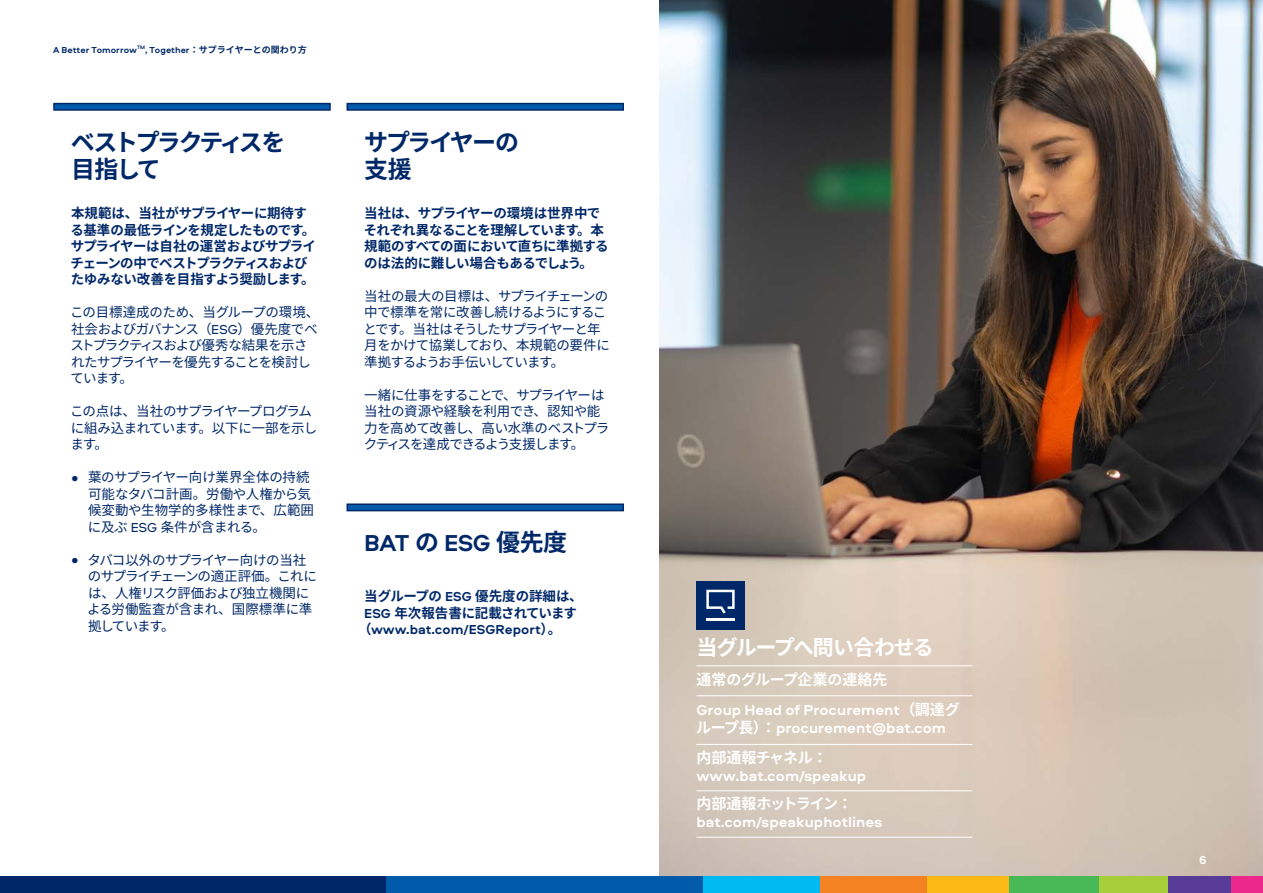
<style>
.page{position:relative;width:1263px;height:893px;background:#fff}
.page>*{position:absolute;margin:0;border:0;box-sizing:border-box;transform-origin:0 0}
.t1{font:700 24px/27px "Noto Sans CJ Kjp";letter-spacing:-.115em;color:#002868}
.t2{font:700 24px "Aeroport";letter-spacing:-.02em;color:#002868}
.t3{font:700 24px/27px "Noto Sans CJ Kjp";letter-spacing:-.085em;color:#002868}
.t4{font:700 21px "Noto Sans CJ Kjp";letter-spacing:-.055em;color:#fff}
.t5{font:700 15px/18px "Aeroport";color:#fff}
.t6{font:700 15px "Noto Sans CJ Kjp";letter-spacing:-.015em;color:#fff}
.t7{font:700 15px "Noto Sans CJ Kjp";letter-spacing:-.055em;color:#fff}
.t8{font:13.5px/16.5px "Noto Sans CJ Kjp";letter-spacing:-.04em;color:#002868}
.t9{font:700 13.5px/16.5px "Noto Sans CJ Kjp";letter-spacing:-.045em;color:#002868}
.t10{font:13.5px/16.5px "Noto Sans CJ Kjp";letter-spacing:-.065em;color:#002868}
.t11{font:13.5px/16.5px "Noto Sans CJ Kjp";letter-spacing:-.015em;color:#002868}
.t12{font:700 13.5px "Aeroport";color:#002868}
.t13{font:700 13.5px "Noto Sans CJ Kjp";letter-spacing:-.005em;color:#002868}
.t14{font:700 12px "Aeroport";color:#fff}
.Block_text_white_out{font:700 9px "Noto Sans CJ Kjp";color:#002868}
.Block_text_white_out-2{font:700 9px "Aeroport";color:#002868}
.Block_text_white_out-3{font:700 5.25px "Aeroport";color:#002868}
.s1{font-family:"Aeroport"}
.s2{font-family:"Noto Sans CJ Kjp"}
</style>
<div class="page">
<img style="left:660px;top:0;width:603px;height:877px">
<div style="left:696px;top:581px;width:48px;height:48px;background:#002868"></div>
<hr style="left:706px;top:618px;width:29px;height:2px;background:#fff">
<svg style="left:706px;top:590px;width:29px;height:24px"></svg>
<hr style="left:696px;top:666px;width:276px;height:1px;background:#fff">
<hr style="left:696px;top:695px;width:276px;height:1px;background:#fff">
<hr style="left:696px;top:744px;width:276px;height:1px;background:#fff">
<hr style="left:696px;top:790px;width:276px;height:1px;background:#fff">
<hr style="left:696px;top:837px;width:276px;height:1px;background:#fff">
<svg style="left:53px;top:103px;width:278px;height:8px;background:#094d95"></svg>
<svg style="left:346px;top:103px;width:278px;height:8px;background:#094d95"></svg>
<svg style="left:346px;top:503px;width:278px;height:8px;background:#105398"></svg>
<div style="left:672px;top:877px;width:148px;height:16px;background:#00baf1"></div>
<div style="left:0;top:877px;width:386px;height:16px;background:#002868"></div>
<div style="left:386px;top:877px;width:317px;height:16px;background:#015aaa"></div>
<div style="left:820px;top:877px;width:107px;height:16px;background:#f58220"></div>
<div style="left:927px;top:877px;width:82px;height:16px;background:#fcb814"></div>
<div style="left:1009px;top:877px;width:90px;height:16px;background:#49b857"></div>
<div style="left:1099px;top:877px;width:69px;height:16px;background:#a6ce39"></div>
<div style="left:1168px;top:877px;width:63px;height:16px;background:#573b97"></div>
<div style="left:1231px;top:877px;width:32px;height:16px;background:#ed288d"></div>
<p class="Block_text_white_out-3" style="left:137px;top:43px;width:10px">TM</p>
<p class="Block_text_white_out" style="left:145px;top:45px;width:163px"><span class="s1">, Together</span>：サプライヤーとの関わり方</p>
<p class="Block_text_white_out-2" style="left:53px;top:43px;width:85px">A Better Tomorrow</p>
<p class="t1" style="left:71px;top:129px;width:216px">ベストプラクティスを目指して</p>
<p class="t3" style="left:364px;top:129px;width:157px">サプライヤーの支援</p>
<p class="t9" style="left:71px;top:205px;width:247px">本規範は、当社がサプライヤーに期待する基準の最低ラインを規定したものです。サプライヤーは自社の運営およびサプライチェーンの中でベストプラクティスおよびたゆみない改善を目指すよう奨励します。</p>
<p class="t8" style="left:70px;top:304px;width:251px">この目標達成のため、当グループの環境、社会およびガバナンス（<span class="s1">ESG</span>）優先度でベストプラクティスおよび優秀な結果を示されたサプライヤーを優先することを検討しています。</p>
<p class="t8" style="left:70px;top:403px;width:249px">この点は、当社のサプライヤープログラムに組み込まれています。以下に一部を示します。</p>
<p class="t11" style="left:88px;top:469px;width:228px;text-indent:-17px"><span class="s1">•</span> 葉のサプライヤー向け業界全体の持続可能なタバコ計画。労働や人権から気候変動や生物学的多様性まで、広範囲に及ぶ <span class="s1">ESG</span> 条件が含まれる。</p>
<p class="t8" style="left:87px;top:552px;width:231px;text-indent:-16px"><span class="s1">•</span> タバコ以外のサプライヤー向けの当社のサプライチェーンの適正評価。これには、人権リスク評価および独立機関による労働監査が含まれ、国際標準に準拠しています。</p>
<p class="t9" style="left:364px;top:205px;width:246px">当社は、サプライヤーの環境は世界中でそれぞれ異なることを理解しています。本規範のすべての面において直ちに準拠するのは法的に難しい場合もあるでしょう。</p>
<p class="t10" style="left:364px;top:288px;width:248px">当社の最大の目標は、サプライチェーンの中で標準を常に改善し続けるようにすることです。当社はそうしたサプライヤーと年月をかけて協業しており、本規範の要件に準拠するようお手伝いしています。</p>
<p class="t8" style="left:364px;top:387px;width:247px">一緒に仕事をすることで、サプライヤーは当社の資源や経験を利用でき、認知や能力を高めて改善し、高い水準のベストプラクティスを達成できるよう支援します。</p>
<p class="t2" style="left:364px;top:526px;width:205px">BAT <span class="s2">の</span> ESG <span class="s2">優先度</span></p>
<p class="t13" style="left:364px;top:588px;width:220px">当グループの <span class="s1">ESG</span> 優先度の詳細は、</p>
<p class="t9" style="left:364px;top:605px;width:214px"><span class="s1">ESG</span> 年次報告書に記載されています</p>
<p class="t12" style="left:358px;top:620px;width:205px"><span class="s2">（</span>www.bat.com/ESGReport<span class="s2">）。</span></p>
<p class="t4" style="left:696px;top:635px;width:239px">当グループへ問い合わせる</p>
<p class="t6" style="left:696px;top:671px;width:192px">通常のグループ企業の連絡先</p>
<p class="t5" style="left:696px;top:700px;width:265px">Group Head of Procurement<span class="s2">（調達グループ長）：</span>procurement@bat.com</p>
<p class="t6" style="left:696px;top:749px;width:133px">内部通報チャネル：</p>
<p class="t5" style="left:696px;top:766px;width:171px">www.bat.com/speakup</p>
<p class="t7" style="left:696px;top:795px;width:158px">内部通報ホットライン：</p>
<p class="t5" style="left:696px;top:813px;width:188px">bat.com/speakuphotlines</p>
<p class="t14" style="left:1199px;top:851px;width:9px">6</p>
</div>
